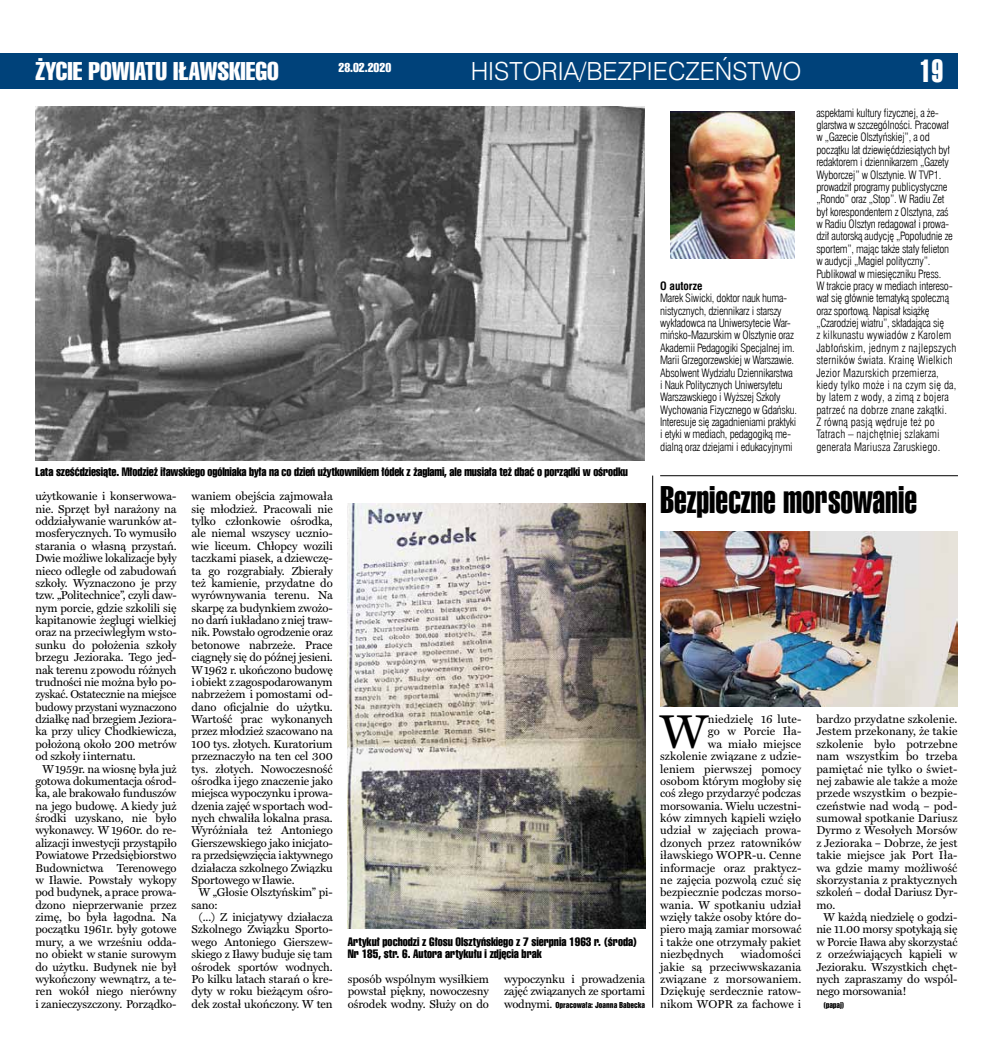
<style>
.page{position:relative;width:993px;height:1063px;background:#fff}
.page>*{position:absolute;margin:0;border:0;box-sizing:border-box;transform-origin:0 0}
.t1{font:47.75px "Miller Text Pl";color:#000}
.t2{font:37.5px "Swis 911 X Cm EU";color:#000}
.t3{font:31.25px "Swis 911 X Cm EU";color:#fff}
.t4{font:25px "Swis 721 Lt EU";color:#fff}
.t5{font:25px "Swis 911 Cm EU";color:#fff}
.t6{font:12.5px "Swis 911 Cm EU";color:#fff}
.t7{font:11.88px/12.4px "Swis 911 Cm EU";letter-spacing:-.01em;color:#000}
.t8{font:11.5px/12.4px "Miller Text Pl";letter-spacing:-.01em;color:#000;text-align:justify}
.t9{font:11.25px/12.4px "Swis 721 Lt Cn EU";letter-spacing:-.025em;color:#000}
.t10{font:700 11.25px "Swis 721 Cn EU";color:#000}
.t11{font:7.5px "Swis 921 EU";color:#000}
.s1{font-family:"Miller Text Pl";font-size:11.5px}
</style>
<div class="page">
<div style="left:0;top:53px;width:957px;height:36px;background:#00427a"></div>
<img style="left:35px;top:106px;width:609px;height:355px">
<img style="left:660px;top:531px;width:297px;height:176px">
<hr style="left:660px;top:476px;width:297px;height:1px;background:#000">
<img style="left:670px;top:112px;width:124px;height:147px">
<img style="left:348px;top:504px;width:297px;height:424px">
<hr style="left:652px;top:476px;width:1px;height:532px;background:#000">
<p class="t6" style="left:338px;top:60px;width:54px">28.02.2020</p>
<h3 class="t4" style="left:470px;top:56px;width:332px">HISTORIA/BEZPI ECZEŃSTWO</h3>
<h3 class="t5" style="left:35px;top:56px;width:245px">Życie powiatu iławskiego</h3>
<h3 class="t3" style="left:919px;top:53px;width:25px">19</h3>
<p class="t7" style="left:35px;top:465px;width:594px">Lata sześćdziesiąte. Młodzież iławskiego ogólniaka była na co dzień użytkownikiem łódek z żaglami, ale musiała też dbać o porządki w ośrodku</p>
<p class="t8" style="left:35px;top:490px;width:143px">użytkowanie i konserwowa&shy;nie. Sprzęt był narażony na oddziaływanie warunków at&shy;mosferycznych. To wymusiło starania o własną przystań.<br>Dwie możliwe lokalizacje były nieco odległe od zabudowań szkoły. Wyznaczono je przy tzw. „Politechnice”, czyli daw&shy;nym porcie, gdzie szkolili się kapitanowie żeglugi wielkiej oraz na przeciwległym w sto&shy;sunku do położenia szkoły brzegu Jezioraka. Tego jed&shy;nak terenu z powodu różnych trudności nie można było po&shy;zyskać. Ostatecznie na miejsce budowy przystani wyznaczono działkę nad brzegiem Jeziora&shy;ka przy ulicy Chodkiewicza, położoną około 200 metrów od szkoły i internatu.</p>
<p class="t8" style="left:35px;top:762px;width:143px;text-align:center">W 1959r. na wiosnę była już gotowa dokumentacja ośrod&shy;ka, ale brakowało funduszów na jego budowę. A kiedy już środki uzyskano, nie było wykonawcy. W 1960r. do re&shy;alizacji inwestycji przystąpiło<br>Powiatowe Przedsiębiorstwo<br>Budownictwa Terenowego w Iławie. Powstały wykopy pod budynek, a prace prowa&shy;dzono nieprzerwanie przez zimę, bo była łagodna. Na początku 1961r. były gotowe mury, a we wrześniu odda&shy;no obiekt w stanie surowym do użytku. Budynek nie był wykończony wewnątrz, a te&shy;ren wokół niego nierówny i zanieczyszczony. Porządko-</p>
<p class="t8" style="left:191px;top:490px;width:143px">waniem obejścia zajmowała się młodzież. Pracowali nie tylko członkowie ośrodka, ale niemal wszyscy ucznio&shy;wie liceum. Chłopcy wozili taczkami piasek, a dziewczę&shy;ta go rozgrabiały. Zbierały też kamienie, przydatne do wyrównywania terenu. Na skarpę za budynkiem zwożo&shy;no darń i układano z niej traw&shy;nik. Powstało ogrodzenie oraz betonowe nabrzeże. Prace ciągnęły się do późnej jesieni.<br>W 1962 r. ukończono budowę i obiekt z zagospodarowanym nabrzeżem i pomostami od&shy;dano oficjalnie do użytku.<br>Wartość prac wykonanych przez młodzież szacowano na 100 tys. złotych. Kuratorium przeznaczyło na ten cel 300 tys. złotych. Nowoczesność ośrodka i jego znaczenie jako miejsca wypoczynku i prowa&shy;dzenia zajęć w sportach wod&shy;nych chwaliła lokalna prasa.<br>Wyróżniała też Antoniego Gierszewskiego jako inicjato&shy;ra przedsięwzięcia i aktywnego działacza szkolnego Związku Sportowego w Iławie.</p>
<p class="t8" style="left:191px;top:886px;width:143px;text-indent:7px">W „Głosie Olsztyńskim” pi&shy;sano:</p>
<p class="t8" style="left:191px;top:911px;width:143px;text-indent:7px">(...) Z inicjatywy działacza Szkolnego Związku Sporto&shy;wego Antoniego Gierszew&shy;skiego z Iławy buduje się tam ośrodek sportów wodnych.<br>Po kilku latach starań o kre&shy;dyty w roku bieżącym ośro&shy;dek został ukończony. W ten</p>
<p class="t7" style="left:348px;top:935px;width:291px">Artykuł pochodzi z Głosu Olsztyńskiego z 7 sierpnia 1963 r. (środa)<br>Nr 185, str. 6. Autora artykułu i zdjęcia brak</p>
<p class="t8" style="left:348px;top:973px;width:143px">sposób wspólnym wysiłkiem powstał piękny, nowoczesny ośrodek wodny. Służy on do</p>
<p class="t8" style="left:504px;top:973px;width:142px">wypoczynku i prowadzenia zajęć związanych ze sportami</p>
<p class="t11" style="left:504px;top:1000px;width:143px"><span class="s1">wodnymi.</span> Opracowała: Joanna Babecka</p>
<p class="t10" style="left:660px;top:279px;width:44px">O autorze</p>
<p class="t9" style="left:660px;top:292px;width:138px">Marek Siwicki, doktor nauk huma&shy;nistycznych, dziennikarz i starszy wykładowca na Uniwersytecie War&shy;mińsko-Mazurskim w Olsztynie oraz Akademii Pedagogiki Specjalnej im.<br>Marii Grzegorzewskiej w Warszawie.<br>Absolwent Wydziału Dziennikarstwa i Nauk Politycznych Uniwersytetu Warszawskiego i Wyższej Szkoły Wychowania Fizycznego w Gdańsku.<br>Interesuje się zagadnieniami praktyki i etyki w mediach, pedagogiką me&shy;dialną oraz dziejami i edukacyjnymi</p>
<p class="t9" style="left:816px;top:107px;width:141px">aspektami kultury fizycznej, a że&shy;glarstwa w szczególności. Pracował w „Gazecie Olsztyńskiej”, a od początku lat dziewięćdziesiątych był redaktorem i dziennikarzem „Gazety Wyborczej” w Olsztynie. W TVP1. prowadził programy publicystyczne „Rondo” oraz „Stop”. W Radiu Zet był korespondentem z Olsztyna, zaś w Radiu Olsztyn redagował i prowa&shy;dził autorską audycję „Popołudnie ze sportem”, mając także stały felieton w audycji „Magiel polityczny”.<br>Publikował w miesięczniku Press.<br>W trakcie pracy w mediach intereso&shy;wał się głównie tematyką społeczną oraz sportową. Napisał książkę „Czarodziej wiatru”, składająca się<br>z kilkunastu wywiadów z Karolem Jabłońskim, jednym z najlepszych sterników świata. Krainę Wielkich Jezior Mazurskich przemierza, kiedy tylko może i na czym się da, by latem z wody, a zimą z bojera patrzeć na dobrze znane zakątki.<br>Z równą pasją wędruje też po Tatrach – najchętniej szlakami generała Mariusza Zaruskiego.</p>
<h2 class="t2" style="left:660px;top:478px;width:258px">Bezpieczne morsowanie</h2>
<h1 class="t1" style="left:660px;top:703px;width:49px">W</h1>
<p class="t8" style="left:707px;top:713px;width:95px">niedzielę 16 lute-</p>
<p class="t8" style="left:707px;top:725px;width:95px">go w Porcie Iła-</p>
<p class="t8" style="left:707px;top:738px;width:95px">wa miało miejsce</p>
<p class="t8" style="left:660px;top:750px;width:143px">szkolenie związane z udzie-</p>
<p class="t8" style="left:660px;top:762px;width:142px">leniem pierwszej pomocy</p>
<p class="t8" style="left:660px;top:775px;width:143px">osobom którym mogłoby się</p>
<p class="t8" style="left:660px;top:787px;width:142px">coś złego przydarzyć podczas</p>
<p class="t8" style="left:660px;top:800px;width:143px">morsowania. Wielu uczestni-</p>
<p class="t8" style="left:660px;top:812px;width:142px">ków zimnych kąpieli wzięło</p>
<p class="t8" style="left:660px;top:824px;width:142px">udział w zajęciach prowa-</p>
<p class="t8" style="left:660px;top:837px;width:142px">dzonych przez ratowników</p>
<p class="t8" style="left:660px;top:849px;width:142px">iławskiego WOPR-u. Cenne</p>
<p class="t8" style="left:660px;top:861px;width:143px">informacje oraz praktycz-</p>
<p class="t8" style="left:660px;top:874px;width:143px">ne zajęcia pozwolą czuć się</p>
<p class="t8" style="left:660px;top:886px;width:143px">bezpiecznie podczas morso-</p>
<p class="t8" style="left:660px;top:899px;width:142px">wania. W spotkaniu udział</p>
<p class="t8" style="left:660px;top:911px;width:143px">wzięły także osoby które do-</p>
<p class="t8" style="left:660px;top:923px;width:143px">piero mają zamiar morsować</p>
<p class="t8" style="left:660px;top:936px;width:142px">i także one otrzymały pakiet</p>
<p class="t8" style="left:660px;top:948px;width:65px">niezbędnych</p>
<p class="t8" style="left:660px;top:948px;width:143px;text-indent:81px">wiadomości jakie są przeciwwskazania związane z morsowaniem.<br>Dziękuję serdecznie ratow&shy;nikom WOPR za fachowe i</p>
<p class="t8" style="left:816px;top:713px;width:143px">bardzo przydatne szkolenie.<br>Jestem przekonany, że takie szkolenie było potrzebne nam wszystkim bo trzeba pamiętać nie tylko o świet&shy;nej zabawie ale także a może przede wszystkim o bezpie&shy;czeństwie nad wodą – pod&shy;sumował spotkanie Dariusz Dyrmo z Wesołych Morsów z Jezioraka – Dobrze, że jest takie miejsce jak Port Iła&shy;wa gdzie mamy możliwość skorzystania z praktycznych szkoleń – dodał Dariusz Dyr&shy;mo.</p>
<p class="t8" style="left:816px;top:911px;width:143px;text-indent:7px">W każdą niedzielę o godzi&shy;nie 11.00 morsy spotykają się w Porcie Iława aby skorzystać z orzeźwiających kąpieli w Jezioraku. Wszystkich chęt&shy;nych zapraszamy do wspól&shy;nego morsowania!</p>
<p class="t11" style="left:823px;top:1000px;width:22px">(papaj)</p>
</div>
